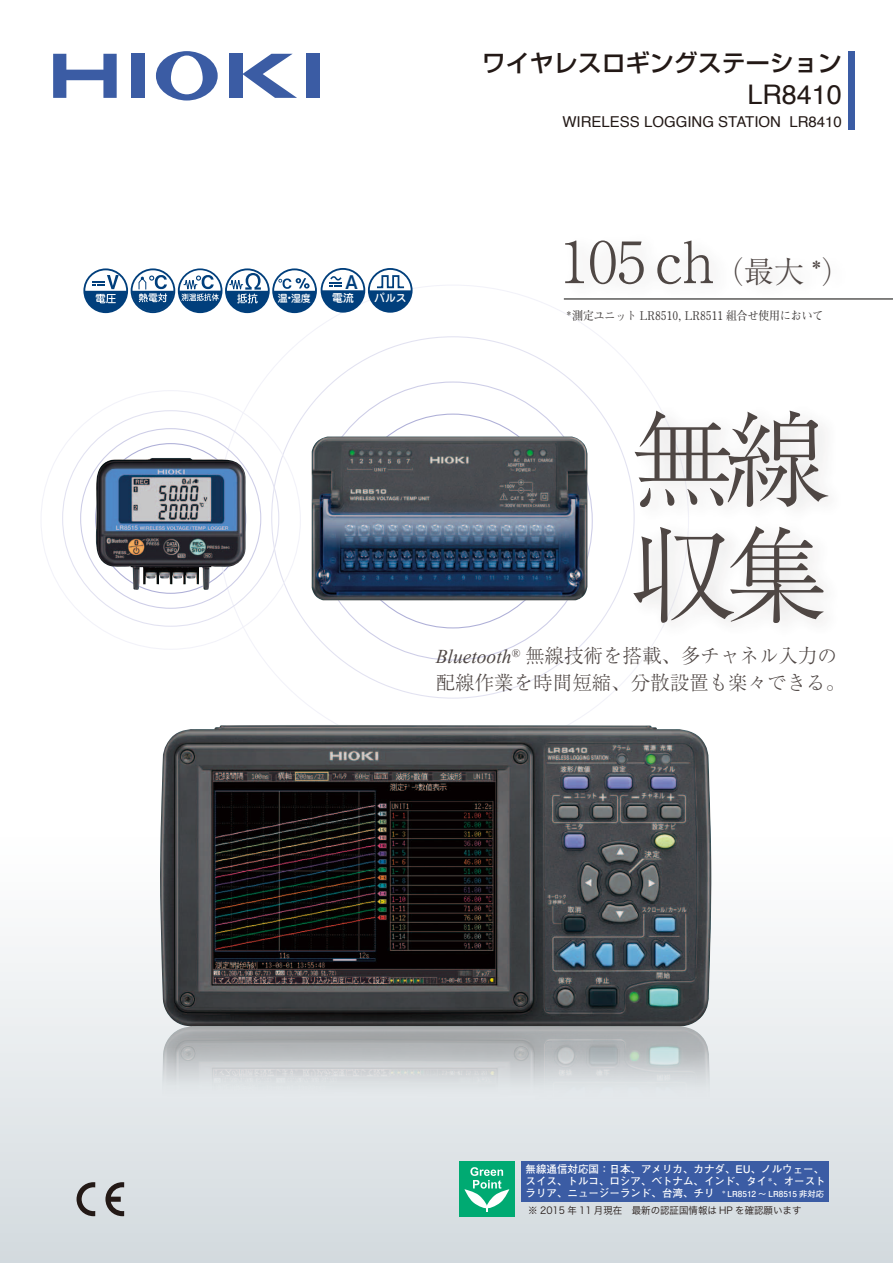
<style>
.page{position:relative;width:893px;height:1263px;background:#fff}
.page>*{position:absolute;margin:0;border:0;box-sizing:border-box;transform-origin:0 0}
.t1{font:300 105px "Ryumin Pro";color:#231916}
.t2{font:300 57px "Ryumin Pro";color:#231916}
.t3{font:27px "Helvetica";color:#231916}
.t4{font:500 24px "Shin Go Pro";color:#231916}
.t5{font:300 19.5px "Ryumin Pro";color:#231916}
.t6{font:18.9px "Midashi Go Pro MB31";color:#013f7c;scale:.9 1}
.t7{font:15px "Helvetica";color:#231916}
.t8{font:700 12px "Futo Min A101 Pro";color:#3f3b3a;scale:.9 1}
.t9{font:500 10.8px "Jun 34 Pro";color:#fff}
.t10{font:700 10.5px/12px "Futo Go B101 Pro";color:#fff}
.t11{font:500 9.9px "Jun 34 Pro";color:#fff}
.t12{font:9.75px "Hira Kaku Pro N W3";color:#231916}
.s1{font-size:8.1px}
.s2{font-size:30px}
.s3{font-family:"Times New Roman";font-weight:400;font-style:italic}
.s4{font-size:8.25px}
</style>
<div class="page">
<div style="left:0;top:817px;width:893px;height:446px;background:linear-gradient(to bottom,#fff,#d2d9de)"></div>
<svg style="left:77px;top:1182px;width:18px;height:34px"></svg>
<svg style="left:105px;top:1182px;width:19px;height:34px"></svg>
<svg style="left:53px;top:54px;width:64px;height:44px"></svg>
<div style="left:131px;top:54px;width:13px;height:44px;background:#3b5ca4"></div>
<svg style="left:156px;top:51px;width:62px;height:50px"></svg>
<div style="left:229px;top:54px;width:13px;height:44px;background:#3b5ca4"></div>
<svg style="left:242px;top:54px;width:55px;height:44px"></svg>
<div style="left:306px;top:54px;width:13px;height:44px;background:#3b5ca4"></div>
<div style="left:848px;top:51px;width:7px;height:78px;background:#3b5ca4"></div>
<div style="left:521px;top:1161px;width:308px;height:40px;background:#3b5ca4"></div>
<img style="left:312px;top:436px;width:275px;height:164px">
<img style="left:94px;top:457px;width:152px;height:133px">
<hr style="left:564px;top:298px;width:329px;height:2px;background:#595857">
<div style="left:627px;top:400px;width:223px;height:243px;background:#f9f9f9"></div>
<svg style="left:131px;top:268px;width:44px;height:45px"></svg>
<div style="left:132px;top:270px;width:41px;height:41px;background:#013f7c;border-radius:50%"></div>
<div style="left:132px;top:270px;width:42px;height:42px;border:1px solid #013f7c;border-radius:50%"></div>
<svg style="left:132px;top:270px;width:41px;height:32px"></svg>
<svg style="left:178px;top:268px;width:44px;height:45px"></svg>
<div style="left:180px;top:270px;width:41px;height:41px;background:#013f7c;border-radius:50%"></div>
<div style="left:179px;top:270px;width:42px;height:42px;border:1px solid #013f7c;border-radius:50%"></div>
<svg style="left:180px;top:270px;width:41px;height:31px"></svg>
<svg style="left:225px;top:268px;width:45px;height:45px"></svg>
<div style="left:227px;top:270px;width:41px;height:41px;background:#013f7c;border-radius:50%"></div>
<div style="left:226px;top:270px;width:42px;height:42px;border:1px solid #013f7c;border-radius:50%"></div>
<svg style="left:227px;top:270px;width:41px;height:33px"></svg>
<svg style="left:272px;top:268px;width:45px;height:45px"></svg>
<div style="left:274px;top:270px;width:41px;height:41px;background:#013f7c;border-radius:50%"></div>
<div style="left:274px;top:270px;width:41px;height:42px;border:1px solid #013f7c;border-radius:50%"></div>
<svg style="left:83px;top:268px;width:45px;height:45px"></svg>
<div style="left:85px;top:270px;width:41px;height:41px;background:#013f7c;border-radius:50%"></div>
<div style="left:85px;top:270px;width:42px;height:42px;border:1px solid #013f7c;border-radius:50%"></div>
<svg style="left:85px;top:270px;width:41px;height:33px"></svg>
<svg style="left:274px;top:270px;width:41px;height:21px"></svg>
<svg style="left:321px;top:268px;width:44px;height:45px"></svg>
<div style="left:322px;top:270px;width:41px;height:41px;background:#013f7c;border-radius:50%"></div>
<div style="left:322px;top:269px;width:42px;height:42px;border:1px solid #013f7c;border-radius:50%"></div>
<svg style="left:322px;top:270px;width:41px;height:20px"></svg>
<svg style="left:368px;top:268px;width:45px;height:45px"></svg>
<div style="left:370px;top:270px;width:41px;height:41px;background:#013f7c;border-radius:50%"></div>
<div style="left:369px;top:269px;width:42px;height:42px;border:1px solid #013f7c;border-radius:50%"></div>
<svg style="left:370px;top:270px;width:41px;height:20px"></svg>
<img style="left:159px;top:725px;width:553px;height:302px">
<img style="left:161px;top:1026px;width:550px;height:86px">
<div style="left:459px;top:1161px;width:55px;height:55px;background:#00aa72"></div>
<svg style="left:464px;top:1167px;width:45px;height:45px"></svg>
<h3 class="t4" style="left:482px;top:43px;width:361px">ワイヤレスロギングステーション</h3>
<h3 class="t3" style="left:747px;top:74px;width:96px">LR8410</h3>
<h3 class="t7" style="left:562px;top:110px;width:281px">WIRELESS LOGGING STATION LR8410</h3>
<h3 class="t6" style="left:345px;top:267px;width:16px">A</h3>
<p class="t11" style="left:278px;top:290px;width:34px">温<span class="s1">•</span>湿度</p>
<p class="t9" style="left:332px;top:289px;width:23px">電流</p>
<p class="t9" style="left:374px;top:289px;width:34px">パルス</p>
<h2 class="t2" style="left:560px;top:217px;width:293px">105 ch<span class="s2">（最大 *）</span></h2>
<p class="t8" style="left:566px;top:306px;width:287px"><sup>＊</sup>測定ユニット LR8510, LR8511 組合せ使用において</p>
<h1 class="t1" style="left:629px;top:378px;width:201px">無線</h1>
<h1 class="t1" style="left:629px;top:493px;width:201px">収集</h1>
<h3 class="t5" style="left:436px;top:641px;width:403px"><span class="s3">Bluetooth</span><sup>®</sup> 無線技術を搭載、多チャネル入力の</h3>
<h3 class="t5" style="left:436px;top:667px;width:411px">配線作業を時間短縮、分散設置も楽々できる。</h3>
<p class="t10" style="left:526px;top:1162px;width:302px">無線通信対応国：日本、アメリカ、カナダ、EU、ノルウェー、スイス、トルコ、ロシア、ベトナム、インド、タイ<sup>＊</sup>、オーストラリア、ニュージーランド、台湾、チリ <sup>＊</sup> <span class="s4">LR8512 〜 LR8515 非対応</span></p>
<p class="t12" style="left:528px;top:1202px;width:275px">※ 2015 年 11 月現在　最新の認証国情報は HP を確認願います</p>
</div>
